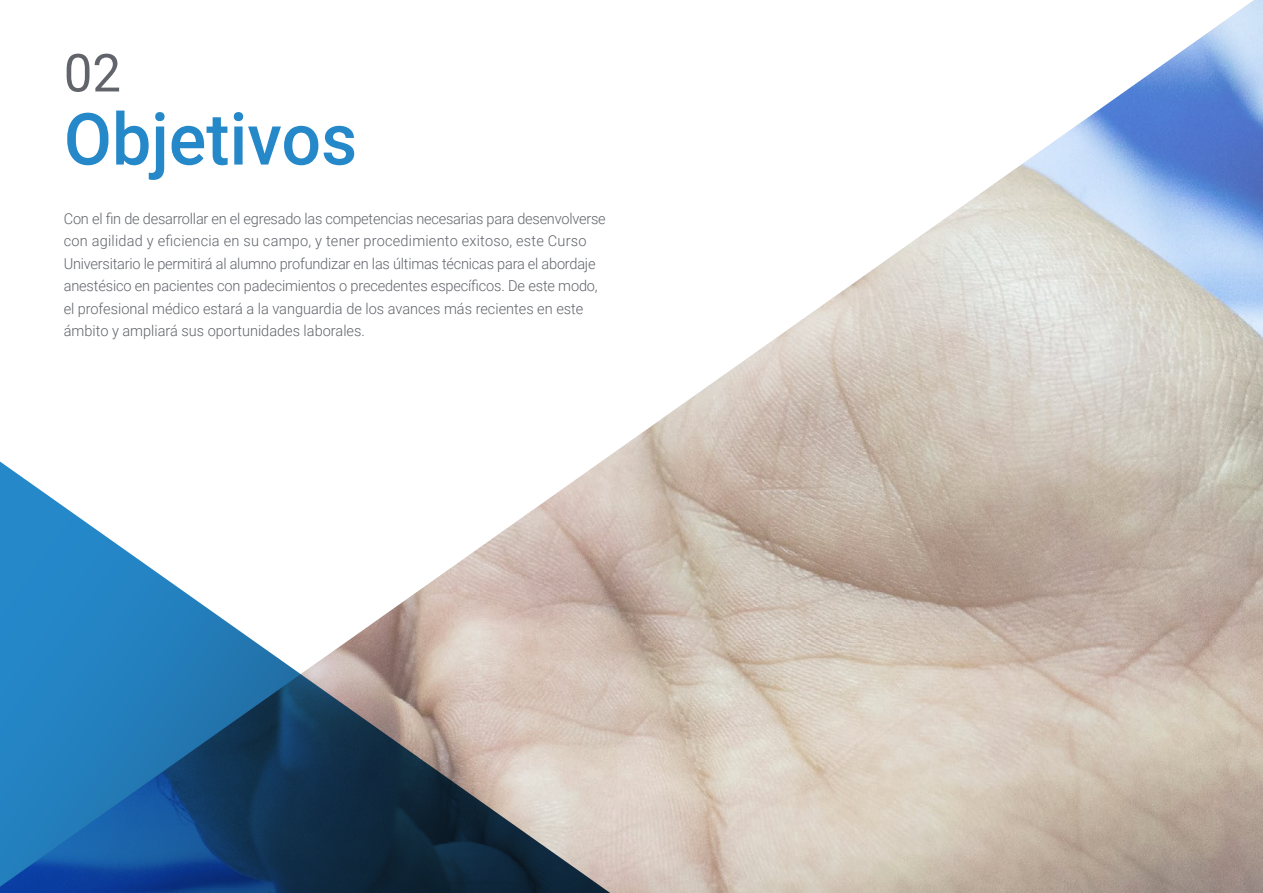
<style>
.page{position:relative;width:1263px;height:893px;background:#fff}
.page>*{position:absolute;margin:0;border:0;box-sizing:border-box;transform-origin:0 0}
.t1{font:500 72px "Roboto";color:#2488c9}
.t2{font:52.5px "Roboto";color:#61646a}
.t3{font:300 15px/22.5px "Roboto";letter-spacing:-.01em;color:#61646a}
</style>
<div class="page">
<img style="left:624px;top:0;width:639px;height:893px">
<svg style="left:0;top:446px;width:640px;height:447px"></svg>
<h2 class="t2" style="left:64px;top:36px;width:59px">02</h2>
<h1 class="t1" style="left:64px;top:89px;width:295px">Objetivos</h1>
<p class="t3" style="left:64px;top:207px;width:543px">Con el fin de desarrollar en el egresado las competencias necesarias para desenvolverse con agilidad y eficiencia en su campo, y tener procedimiento exitoso, este Curso Universitario le permitirá al alumno profundizar en las últimas técnicas para el abordaje anestésico en pacientes con padecimientos o precedentes específicos. De este modo, el profesional médico estará a la vanguardia de los avances más recientes en este ámbito y ampliará sus oportunidades laborales.</p>
</div>
